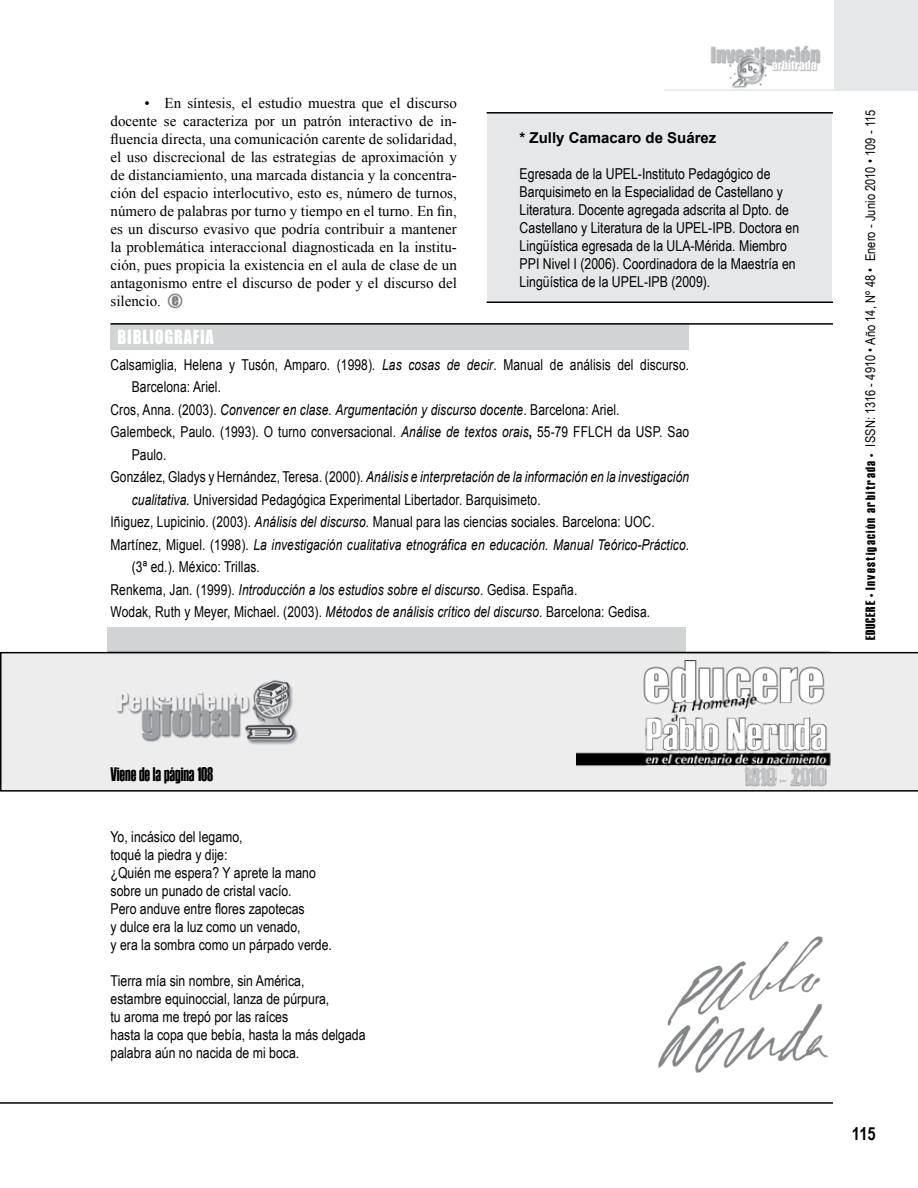
<style>
.page{position:relative;width:918px;height:1188px;background:#fff}
.page>*{position:absolute;margin:0;border:0;box-sizing:border-box;transform-origin:0 0}
.t1{font:19.5px "Haettenschweiler";color:#000;scale:.8 1}
.t2{font:18px "Impact";letter-spacing:.05em;color:#fff;scale:.9 1}
.t3{font:700 18px "Arial Narrow";color:#000}
.t4{font:15px/18px "Arial Narrow";color:#000}
.t5{font:15px/18px "Times New Roman";color:#000;text-align:justify}
.t6{font:15px "Arial";letter-spacing:.01em;color:#000;scale:.8 1}
.t7{font:italic 15px "Arial";letter-spacing:.01em;color:#000;scale:.8 1}
.t8{font:700 15px "Arial";color:#000}
.t9{font:13.5px "Arial Narrow";letter-spacing:.01em;color:#000}
.s1{font-style:italic}
.s2{font-style:normal}
.s3{font-weight:700}
.s4{font-family:"Haettenschweiler"}
</style>
<div class="page">
<div style="left:834px;top:0;width:84px;height:91px;background:#e6e7e8"></div>
<hr style="left:664px;top:89px;width:170px;height:2px;background:#e6e7e8">
<img style="left:710px;top:46px;width:111px;height:42px">
<div style="left:487px;top:114px;width:345px;height:189px;background:#e6e7e8"></div>
<hr style="left:487px;top:112px;width:346px;height:2px;background:#000">
<hr style="left:487px;top:302px;width:346px;height:1px;background:#000">
<div style="left:111px;top:323px;width:578px;height:26px;background:#d1d3d4"></div>
<div style="left:108px;top:627px;width:578px;height:26px;background:#d1d3d4"></div>
<hr style="left:111px;top:323px;width:722px;height:2px;background:#000">
<img style="left:168px;top:294px;width:14px;height:14px">
<hr style="left:0;top:1102px;width:833px;height:2px;background:#000">
<div style="left:0;top:652px;width:918px;height:140px;background:#ededee"></div>
<img style="left:577px;top:660px;width:256px;height:127px">
<img style="left:111px;top:675px;width:195px;height:76px">
<img style="left:658px;top:936px;width:170px;height:137px">
<p class="t5" style="left:111px;top:94px;width:348px;text-indent:34px">• En síntesis, el estudio muestra que el discurso docente se caracteriza por un patrón interactivo de in&shy;fluencia directa, una comunicación carente de solidaridad, el uso discrecional de las estrategias de aproximación y de distanciamiento, una marcada distancia y la concentra&shy;ción del espacio interlocutivo, esto es, número de turnos, número de palabras por turno y tiempo en el turno. En fin, es un discurso evasivo que podría contribuir a mantener la problemática interaccional diagnosticada en la institu&shy;ción, pues propicia la existencia en el aula de clase de un antagonismo entre el discurso de poder y el discurso del silencio.</p>
<p class="t8" style="left:520px;top:128px;width:198px">* Zully Camacaro de Suárez</p>
<p class="t4" style="left:520px;top:164px;width:281px">Egresada de la UPEL-Instituto Pedagógico de Barquisimeto en la Especialidad de Castellano y Literatura. Docente agregada adscrita al Dpto. de Castellano y Literatura de la UPEL-IPB. Doctora en Lingüística egresada de la ULA-Mérida. Miembro PPI Nivel I (2006). Coordinadora de la Maestría en Lingüística de la UPEL-IPB (2009).</p>
<p class="t2" style="left:117px;top:323px;width:109px">BIBLIOGRAFIA</p>
<p class="t6" style="left:111px;top:355px;width:725px">Calsamiglia, Helena y Tusón, Amparo. (1998)<span class="s1">. Las cosas de decir</span>. Manual de análisis del discurso.</p>
<p class="t6" style="left:132px;top:377px;width:113px">Barcelona: Ariel.</p>
<p class="t7" style="left:111px;top:400px;width:638px"><span class="s2">Cros, Anna. (2003).</span> Convencer en clase. Argumentación y discurso docente<span class="s2">. Barcelona: Ariel.</span></p>
<p class="t6" style="left:111px;top:422px;width:725px">Galembeck, Paulo. (1993). O turno conversacional. <span class="s1">Análise de textos orais</span><span class="s3">,</span> 55-79 FFLCH da USP. Sao</p>
<p class="t6" style="left:132px;top:445px;width:45px">Paulo.</p>
<p class="t7" style="left:111px;top:468px;width:725px"><span class="s2">González, Gladys y Hernández, Teresa. (2000).</span> Análisis e interpretación de la información en la investigación</p>
<p class="t6" style="left:132px;top:490px;width:513px"><span class="s1">cualitativa.</span> Universidad Pedagógica Experimental Libertador. Barquisimeto.</p>
<p class="t6" style="left:111px;top:512px;width:682px">Iñiguez, Lupicinio. (2003). <span class="s1">Análisis del discurso</span>. Manual para las ciencias sociales. Barcelona: UOC.</p>
<p class="t7" style="left:111px;top:535px;width:725px"><span class="s2">Martínez, Miguel. (1998).</span> La investigación cualitativa etnográfica en educación. Manual Teórico-Práctico<span class="s2">.</span></p>
<p class="t6" style="left:132px;top:557px;width:162px">(3ª ed.). México: Trillas.</p>
<p class="t7" style="left:111px;top:580px;width:585px"><span class="s2">Renkema, Jan. (1999).</span> Introducción a los estudios sobre el discurso<span class="s2">. Gedisa. España.</span></p>
<p class="t6" style="left:111px;top:602px;width:676px">Wodak, Ruth y Meyer, Michael. (2003). <span class="s1">Métodos de análisis crítico del discurso</span>. Barcelona: Gedisa.</p>
<p class="t1" style="left:111px;top:763px;width:130px">Viene de la página 108</p>
<p class="t4" style="left:111px;top:827px;width:223px">Yo, incásico del legamo,<br>toqué la piedra y dije:<br>¿Quién me espera? Y aprete la mano sobre un punado de cristal vacío.<br>Pero anduve entre flores zapotecas<br>y dulce era la luz como un venado,<br>y era la sombra como un párpado verde.</p>
<p class="t4" style="left:111px;top:971px;width:257px">Tierra mía sin nombre, sin América,<br>estambre equinoccial, lanza de púrpura,<br>tu aroma me trepó por las raíces<br>hasta la copa que bebía, hasta la más delgada palabra aún no nacida de mi boca.</p>
<p class="t9" style="left:861px;top:640px;width:532px;rotate:-90deg"><span class="s4">EDUCERE • Investigación arbitrada •</span> ISSN: 1316 - 4910 • Año 14, Nº 48 • Enero - Junio 2010 • 109 - 115</p>
<p class="t3" style="left:852px;top:1120px;width:25px">115</p>
</div>
